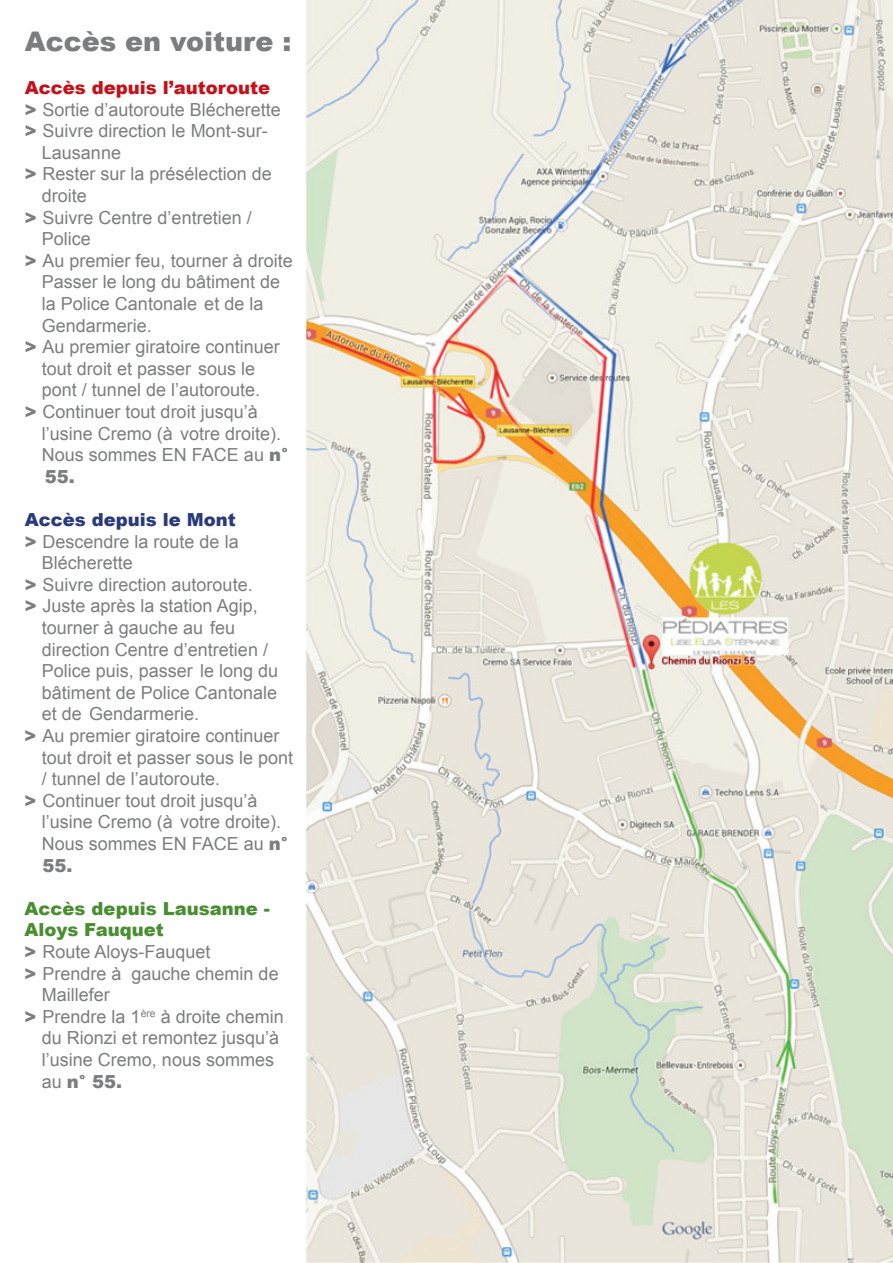
<style>
.page{position:relative;width:893px;height:1263px;background:#fff}
.page>*{position:absolute;margin:0;border:0;box-sizing:border-box;transform-origin:0 0}
.t1{font:900 27px "Arial";color:#7b7d7e}
.t2{font:18px "Arial";color:#7b7d7e}
.t3{font:900 18px "Arial";color:#4a8e32}
.t4{font:900 18px "Arial";color:#c4121a}
.t5{font:900 18px "Arial";color:#293a7d}
.t6{font:900 18px "Arial";color:#7b7d7e}
.s1{font-weight:900}
.s2{font-weight:400}
</style>
<div class="page">
<img style="left:306px;top:0;width:587px;height:1263px">
<h1 class="t1" style="left:25px;top:22px;width:268px">Accès en voiture :</h1>
<p class="t4" style="left:25px;top:74px;width:247px">Accès depuis l’autoroute</p>
<p class="t2" style="left:25px;top:97px;width:258px"><span class="s1">&gt;</span> Sortie d’autoroute Blécherette</p>
<p class="t2" style="left:25px;top:118px;width:244px"><span class="s1">&gt;</span> Suivre direction le Mont-sur-</p>
<p class="t2" style="left:42px;top:140px;width:81px">Lausanne</p>
<p class="t2" style="left:25px;top:162px;width:248px"><span class="s1">&gt;</span> Rester sur la présélection de</p>
<p class="t2" style="left:42px;top:183px;width:47px">droite</p>
<p class="t2" style="left:25px;top:205px;width:228px"><span class="s1">&gt;</span> Suivre Centre d’entretien /</p>
<p class="t2" style="left:42px;top:226px;width:51px">Police</p>
<p class="t2" style="left:25px;top:248px;width:270px"><span class="s1">&gt;</span> Au premier feu, tourner à droite</p>
<p class="t2" style="left:42px;top:270px;width:240px">Passer le long du bâtiment de</p>
<p class="t2" style="left:42px;top:291px;width:223px">la Police Cantonale et de la</p>
<p class="t2" style="left:42px;top:313px;width:112px">Gendarmerie.</p>
<p class="t2" style="left:25px;top:334px;width:256px"><span class="s1">&gt;</span> Au premier giratoire continuer</p>
<p class="t2" style="left:42px;top:356px;width:215px">tout droit et passer sous le</p>
<p class="t2" style="left:42px;top:378px;width:220px">pont / tunnel de l’autoroute.</p>
<p class="t2" style="left:25px;top:399px;width:234px"><span class="s1">&gt;</span> Continuer tout droit jusqu’à</p>
<p class="t2" style="left:42px;top:421px;width:241px">l’usine Cremo (à votre droite).</p>
<p class="t2" style="left:42px;top:442px;width:248px">Nous sommes EN FACE au <span class="s1">n°</span></p>
<p class="t6" style="left:45px;top:463px;width:32px">55.</p>
<p class="t5" style="left:25px;top:506px;width:213px">Accès depuis le Mont</p>
<p class="t2" style="left:25px;top:529px;width:215px"><span class="s1">&gt;</span> Descendre la route de la</p>
<p class="t2" style="left:42px;top:550px;width:93px">Blécherette</p>
<p class="t2" style="left:25px;top:572px;width:229px"><span class="s1">&gt;</span> Suivre direction autoroute.</p>
<p class="t2" style="left:25px;top:594px;width:235px"><span class="s1">&gt;</span> Juste après la station Agip,</p>
<p class="t2" style="left:42px;top:615px;width:195px">tourner à gauche au feu</p>
<p class="t2" style="left:42px;top:637px;width:228px">direction Centre d’entretien /</p>
<p class="t2" style="left:42px;top:658px;width:238px">Police puis, passer le long du</p>
<p class="t2" style="left:42px;top:680px;width:237px">bâtiment de Police Cantonale</p>
<p class="t2" style="left:42px;top:702px;width:159px">et de Gendarmerie.</p>
<p class="t2" style="left:25px;top:723px;width:256px"><span class="s1">&gt;</span> Au premier giratoire continuer</p>
<p class="t2" style="left:42px;top:745px;width:253px">tout droit et passer sous le pont</p>
<p class="t2" style="left:42px;top:766px;width:180px">/ tunnel de l’autoroute.</p>
<p class="t2" style="left:25px;top:788px;width:234px"><span class="s1">&gt;</span> Continuer tout droit jusqu’à</p>
<p class="t2" style="left:42px;top:810px;width:241px">l’usine Cremo (à votre droite).</p>
<p class="t2" style="left:42px;top:831px;width:248px">Nous sommes EN FACE au <span class="s1">n°</span></p>
<p class="t6" style="left:43px;top:852px;width:32px">55.</p>
<p class="t3" style="left:25px;top:895px;width:247px">Accès depuis Lausanne -</p>
<p class="t3" style="left:25px;top:917px;width:141px">Aloys Fauquet</p>
<p class="t2" style="left:25px;top:939px;width:187px"><span class="s1">&gt;</span> Route Aloys-Fauquet</p>
<p class="t2" style="left:25px;top:961px;width:256px"><span class="s1">&gt;</span> Prendre à gauche chemin de</p>
<p class="t2" style="left:42px;top:982px;width:70px">Maillefer</p>
<p class="t2" style="left:25px;top:1004px;width:261px"><span class="s1">&gt;</span> Prendre la 1<sup>ère</sup> à droite chemin</p>
<p class="t2" style="left:42px;top:1026px;width:239px">du Rionzi et remontez jusqu’à</p>
<p class="t2" style="left:42px;top:1047px;width:234px">l’usine Cremo, nous sommes</p>
<p class="t6" style="left:42px;top:1068px;width:82px"><span class="s2">au</span> n° 55.</p>
</div>
